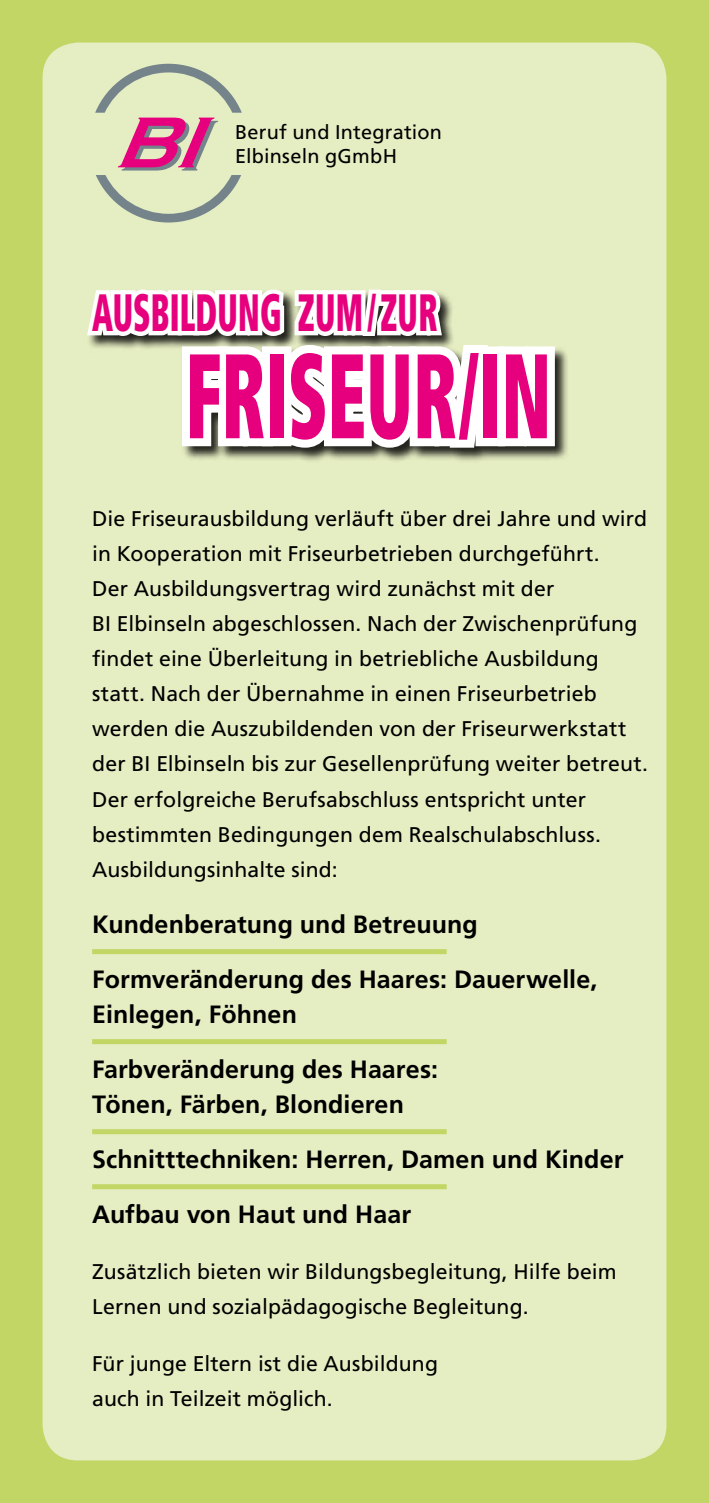
<style>
.page{position:relative;width:709px;height:1503px;background:#fff}
.page>*{position:absolute;margin:0;border:0;box-sizing:border-box;transform-origin:0 0}
.t1{font:900 condensed 120px "Frutiger LT Std";color:#e6007d;scale:.6 1}
.t2{font:italic 700 74.75px "Copperplate Gothic";color:#e6007d}
.t3{font:900 condensed 52.5px "Frutiger LT Std";letter-spacing:.005em;color:#e6007d;scale:.6 1}
.t4{font:700 25px/35px "Frutiger LT Std";letter-spacing:.005em;color:#000}
.t5{font:21.25px/35px "Frutiger LT Std";letter-spacing:.005em;color:#000}
.t6{font:20px/24px "Frutiger LT Std";letter-spacing:.01em;color:#000}
</style>
<div class="page">
<div style="left:0;top:0;width:709px;height:1502px;background:#c2d666"></div>
<div style="left:43px;top:43px;width:623px;height:1417px;background:#e5edc2;border-radius:35px"></div>
<div style="left:87px;top:289px;width:482px;height:174px;background:#000;opacity:.85"></div>
<div style="left:92px;top:949px;width:354px;height:5px;background:#c2d666"></div>
<div style="left:92px;top:1039px;width:354px;height:5px;background:#c2d666"></div>
<div style="left:92px;top:1129px;width:354px;height:5px;background:#c2d666"></div>
<div style="left:92px;top:1184px;width:354px;height:5px;background:#c2d666"></div>
<svg style="left:95px;top:64px;width:147px;height:49px"></svg>
<svg style="left:87px;top:175px;width:476px;height:282px"></svg>
<h2 class="t2" style="left:113px;top:101px;width:122px">BI</h2>
<p class="t6" style="left:235px;top:120px;width:208px">Beruf und Integration<br>Elbinseln gGmbH</p>
<h3 class="t3" style="left:92px;top:281px;width:577px">AUSBILDUNG ZUM/ZUR</h3>
<h1 class="t1" style="left:185px;top:323px;width:611px">FRISEUR/IN</h1>
<p class="t5" style="left:92px;top:501px;width:557px">Die Friseurausbildung verläuft über drei Jahre und wird in Kooperation mit Friseurbetrieben durchgeführt.<br>Der Ausbildungsvertrag wird zunächst mit der<br>BI Elbinseln abgeschlossen. Nach der Zwischenprüfung findet eine Überleitung in betriebliche Ausbildung statt. Nach der Übernahme in einen Friseurbetrieb werden die Auszubildenden von der Friseurwerkstatt der BI Elbinseln bis zur Gesellenprüfung weiter betreut.<br>Der erfolgreiche Berufsabschluss entspricht unter bestimmten Bedingungen dem Realschulabschluss.<br>Ausbildungsinhalte sind:</p>
<p class="t4" style="left:92px;top:906px;width:387px">Kundenberatung und Betreuung</p>
<p class="t4" style="left:92px;top:961px;width:506px">Formveränderung des Haares: Dauerwelle,<br>Einlegen, Föhnen</p>
<p class="t4" style="left:92px;top:1051px;width:347px">Farbveränderung des Haares:<br>Tönen, Färben, Blondieren</p>
<p class="t4" style="left:92px;top:1141px;width:533px">Schnitttechniken: Herren, Damen und Kinder</p>
<p class="t4" style="left:92px;top:1196px;width:320px">Aufbau von Haut und Haar</p>
<p class="t5" style="left:92px;top:1254px;width:526px">Zusätzlich bieten wir Bildungsbegleitung, Hilfe beim<br>Lernen und sozialpädagogische Begleitung.</p>
<p class="t5" style="left:92px;top:1345px;width:347px">Für junge Eltern ist die Ausbildung auch in Teilzeit möglich.</p>
</div>
